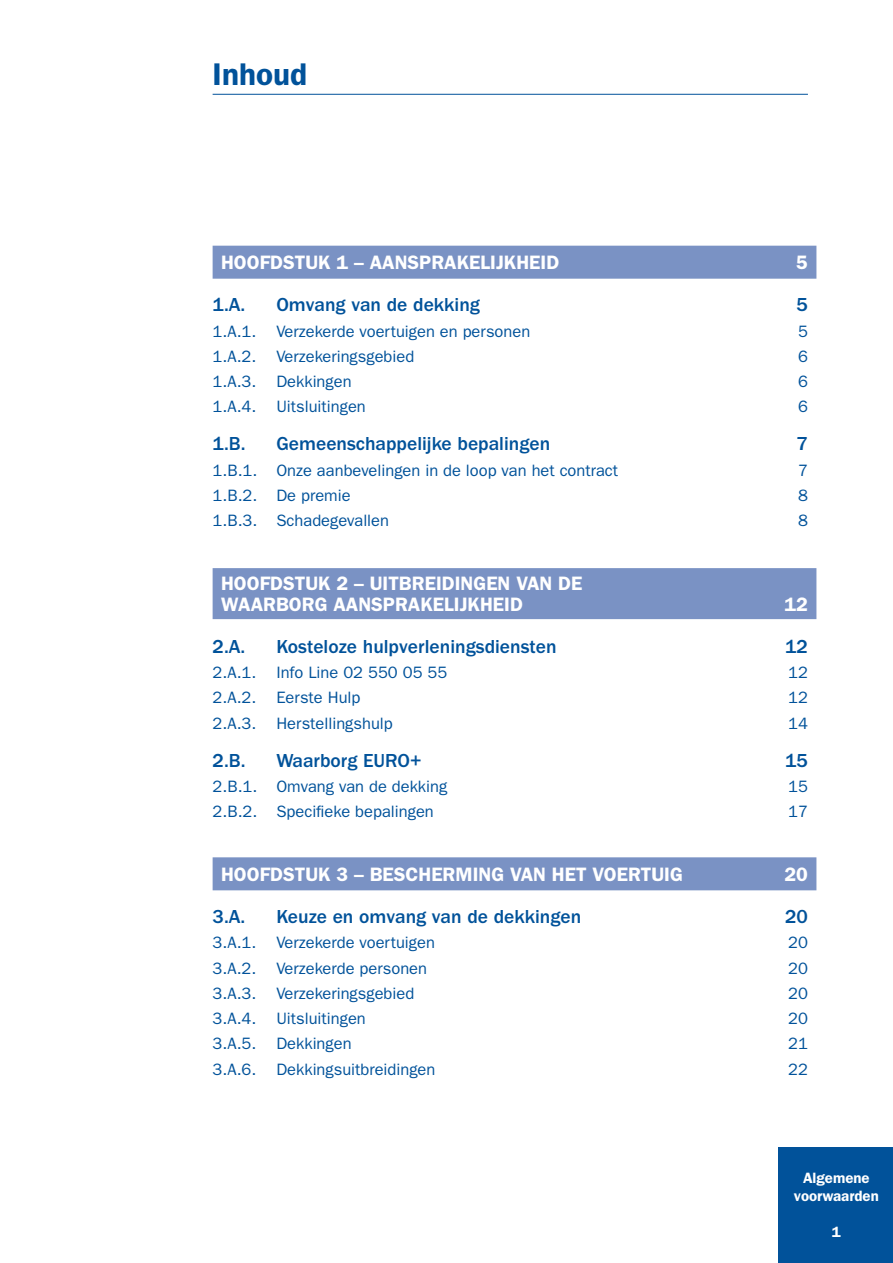
<style>
.page{position:relative;width:893px;height:1263px;background:#fff}
.page>*{position:absolute;margin:0;border:0;box-sizing:border-box;transform-origin:0 0}
.t1{font:600 31.5px "ITC Franklin Gothic Std";color:#01529a}
.t2{font:500 19.5px "ITC Franklin Gothic Std";color:#01529a}
.t3{font:600 19.5px/21px "ITC Franklin Gothic Std";color:#fff}
.t4{font:16.5px "ITC Franklin Gothic Std";color:#01529a}
.t5{font:600 15px/18px "ITC Franklin Gothic Std";color:#fff;text-align:center}
</style>
<div class="page">
<div style="left:779px;top:1147px;width:114px;height:116px;background:#01529a"></div>
<hr style="left:213px;top:94px;width:595px;height:1px;background:#01529a">
<div style="left:213px;top:246px;width:603px;height:33px;background:#7a92c4"></div>
<div style="left:213px;top:568px;width:603px;height:51px;background:#7a92c4"></div>
<div style="left:213px;top:857px;width:603px;height:33px;background:#7a92c4"></div>
<h1 class="t1" style="left:213px;top:56px;width:96px">Inhoud</h1>
<p class="t3" style="left:221px;top:252px;width:340px">HOOFDSTUK 1 – AANSPRAKELIJKHEID</p>
<p class="t3" style="left:796px;top:252px;width:13px">5</p>
<p class="t2" style="left:213px;top:294px;width:34px">1.A.</p>
<p class="t2" style="left:276px;top:294px;width:205px">Omvang van de dekking</p>
<p class="t2" style="left:796px;top:294px;width:13px">5</p>
<p class="t4" style="left:213px;top:321px;width:319px">1.A.1. Verzekerde voertuigen en personen</p>
<p class="t4" style="left:798px;top:321px;width:11px">5</p>
<p class="t4" style="left:213px;top:347px;width:203px">1.A.2. Verzekeringsgebied</p>
<p class="t4" style="left:798px;top:347px;width:11px">6</p>
<p class="t4" style="left:213px;top:372px;width:141px">1.A.3. Dekkingen</p>
<p class="t4" style="left:798px;top:372px;width:11px">6</p>
<p class="t4" style="left:213px;top:397px;width:155px">1.A.4. Uitsluitingen</p>
<p class="t4" style="left:798px;top:397px;width:11px">6</p>
<p class="t2" style="left:213px;top:433px;width:34px">1.B.</p>
<p class="t2" style="left:276px;top:433px;width:275px">Gemeenschappelijke bepalingen</p>
<p class="t2" style="left:796px;top:433px;width:13px">7</p>
<p class="t4" style="left:213px;top:460px;width:407px">1.B.1. Onze aanbevelingen in de loop van het contract</p>
<p class="t4" style="left:798px;top:460px;width:11px">7</p>
<p class="t4" style="left:213px;top:486px;width:140px">1.B.2. De premie</p>
<p class="t4" style="left:798px;top:486px;width:11px">8</p>
<p class="t4" style="left:213px;top:511px;width:178px">1.B.3. Schadegevallen</p>
<p class="t4" style="left:798px;top:511px;width:11px">8</p>
<p class="t3" style="left:221px;top:572px;width:363px">HOOFDSTUK 2 – UITBREIDINGEN VAN DE<br>WAARBORG AANSPRAKELIJKHEID</p>
<p class="t3" style="left:784px;top:593px;width:25px">12</p>
<p class="t2" style="left:213px;top:635px;width:34px">2.A.</p>
<p class="t2" style="left:276px;top:635px;width:282px">Kosteloze hulpverleningsdiensten</p>
<p class="t2" style="left:785px;top:635px;width:24px">12</p>
<p class="t4" style="left:213px;top:663px;width:236px">2.A.1. Info Line 02 550 05 55</p>
<p class="t4" style="left:788px;top:663px;width:21px">12</p>
<p class="t4" style="left:213px;top:688px;width:149px">2.A.2. Eerste Hulp</p>
<p class="t4" style="left:788px;top:688px;width:21px">12</p>
<p class="t4" style="left:213px;top:713px;width:182px">2.A.3. Herstellingshulp</p>
<p class="t4" style="left:788px;top:713px;width:21px">14</p>
<p class="t2" style="left:213px;top:749px;width:34px">2.B.</p>
<p class="t2" style="left:276px;top:749px;width:147px">Waarborg EURO+</p>
<p class="t2" style="left:785px;top:749px;width:24px">15</p>
<p class="t4" style="left:213px;top:777px;width:236px">2.B.1. Omvang van de dekking</p>
<p class="t4" style="left:788px;top:777px;width:21px">15</p>
<p class="t4" style="left:213px;top:802px;width:223px">2.B.2. Specifieke bepalingen</p>
<p class="t4" style="left:788px;top:802px;width:21px">17</p>
<p class="t3" style="left:221px;top:863px;width:463px">HOOFDSTUK 3 – BESCHERMING VAN HET VOERTUIG</p>
<p class="t3" style="left:784px;top:863px;width:25px">20</p>
<p class="t2" style="left:213px;top:906px;width:34px">3.A.</p>
<p class="t2" style="left:276px;top:906px;width:306px">Keuze en omvang van de dekkingen</p>
<p class="t2" style="left:785px;top:906px;width:24px">20</p>
<p class="t4" style="left:213px;top:933px;width:224px">3.A.1. Verzekerde voertuigen</p>
<p class="t4" style="left:788px;top:933px;width:21px">20</p>
<p class="t4" style="left:213px;top:958px;width:216px">3.A.2. Verzekerde personen</p>
<p class="t4" style="left:788px;top:958px;width:21px">20</p>
<p class="t4" style="left:213px;top:984px;width:203px">3.A.3. Verzekeringsgebied</p>
<p class="t4" style="left:788px;top:984px;width:21px">20</p>
<p class="t4" style="left:213px;top:1009px;width:155px">3.A.4. Uitsluitingen</p>
<p class="t4" style="left:788px;top:1009px;width:21px">20</p>
<p class="t4" style="left:213px;top:1034px;width:141px">3.A.5. Dekkingen</p>
<p class="t4" style="left:788px;top:1034px;width:21px">21</p>
<p class="t4" style="left:213px;top:1059px;width:224px">3.A.6. Dekkingsuitbreidingen</p>
<p class="t4" style="left:788px;top:1059px;width:21px">22</p>
<p class="t5" style="left:794px;top:1169px;width:86px">Algemene voorwaarden</p>
<p class="t5" style="left:832px;top:1223px;width:10px">1</p>
</div>
